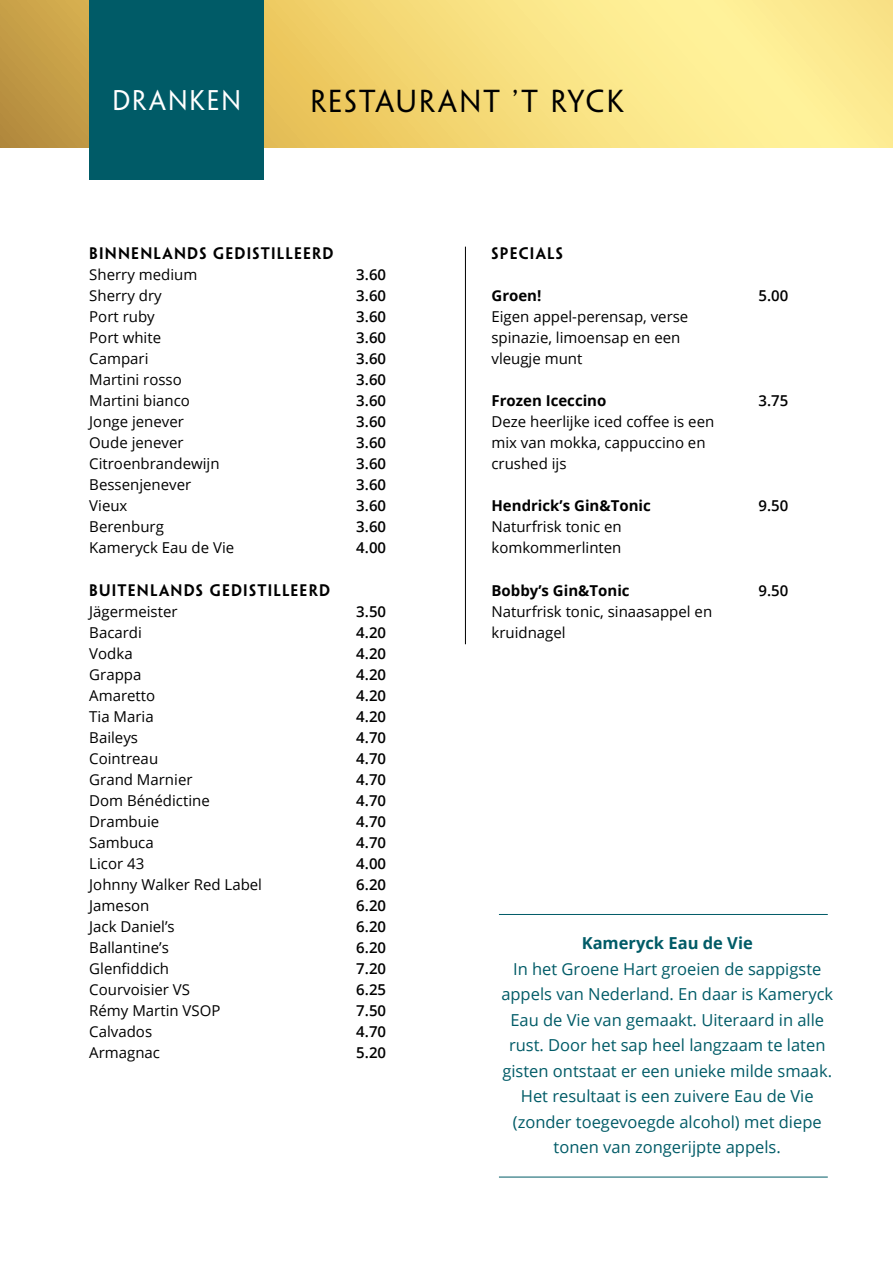
<style>
.page{position:relative;width:893px;height:1263px;background:#fff}
.page>*{position:absolute;margin:0;border:0;box-sizing:border-box;transform-origin:0 0}
.t1{font:28.5px "Penumbra Sans Std";letter-spacing:.08em;color:#000}
.t2{font:25.5px "Penumbra Sans Std";letter-spacing:.08em;color:#fff}
.t3{font:16.5px/25.5px "Open Sans";color:#005b67;text-align:center}
.t4{font:700 16.5px "Open Sans";color:#005b67}
.t5{font:15px/21px "Open Sans";color:#000}
.t6{font:600 15px "Open Sans";color:#000}
.t7{font:600 15px "Penumbra Sans Std";letter-spacing:.08em;color:#000}
.t8{font:700 15px "Open Sans";color:#000}
</style>
<div class="page">
<svg style="left:0;top:0;width:893px;height:147px;background:#f1d87a"></svg>
<div style="left:89px;top:0;width:175px;height:179px;background:#005b67"></div>
<hr style="left:465px;top:247px;width:1px;height:397px;background:#000">
<hr style="left:499px;top:914px;width:329px;height:1px;background:#005b67">
<hr style="left:499px;top:1177px;width:329px;height:1px;background:#005b67">
<h2 class="t2" style="left:112px;top:85px;width:130px">DRANKEN</h2>
<h1 class="t1" style="left:310px;top:84px;width:315px">RESTAURANT ’T RYCK</h1>
<p class="t7" style="left:89px;top:244px;width:246px">BINNENLANDS GEDISTILLEERD</p>
<p class="t5" style="left:89px;top:264px;width:110px">Sherry medium</p>
<p class="t6" style="left:356px;top:265px;width:31px">3.60</p>
<p class="t5" style="left:89px;top:285px;width:74px">Sherry dry</p>
<p class="t6" style="left:356px;top:286px;width:31px">3.60</p>
<p class="t5" style="left:89px;top:306px;width:67px">Port ruby</p>
<p class="t6" style="left:356px;top:307px;width:31px">3.60</p>
<p class="t5" style="left:89px;top:327px;width:73px">Port white</p>
<p class="t6" style="left:356px;top:328px;width:31px">3.60</p>
<p class="t5" style="left:89px;top:348px;width:61px">Campari</p>
<p class="t6" style="left:356px;top:349px;width:31px">3.60</p>
<p class="t5" style="left:89px;top:369px;width:94px">Martini rosso</p>
<p class="t6" style="left:356px;top:370px;width:31px">3.60</p>
<p class="t5" style="left:89px;top:390px;width:102px">Martini bianco</p>
<p class="t6" style="left:356px;top:391px;width:31px">3.60</p>
<p class="t5" style="left:89px;top:411px;width:96px">Jonge jenever</p>
<p class="t6" style="left:356px;top:412px;width:31px">3.60</p>
<p class="t5" style="left:89px;top:432px;width:96px">Oude jenever</p>
<p class="t6" style="left:356px;top:433px;width:31px">3.60</p>
<p class="t5" style="left:89px;top:453px;width:132px">Citroenbrandewijn</p>
<p class="t6" style="left:356px;top:454px;width:31px">3.60</p>
<p class="t5" style="left:89px;top:474px;width:103px">Bessenjenever</p>
<p class="t6" style="left:356px;top:475px;width:31px">3.60</p>
<p class="t5" style="left:89px;top:495px;width:40px">Vieux</p>
<p class="t6" style="left:356px;top:496px;width:31px">3.60</p>
<p class="t5" style="left:89px;top:516px;width:76px">Berenburg</p>
<p class="t6" style="left:356px;top:517px;width:31px">3.60</p>
<p class="t5" style="left:89px;top:537px;width:146px">Kameryck Eau de Vie</p>
<p class="t6" style="left:356px;top:538px;width:31px">4.00</p>
<p class="t7" style="left:89px;top:580px;width:242px">BUITENLANDS GEDISTILLEERD</p>
<p class="t5" style="left:89px;top:600px;width:90px">Jägermeister</p>
<p class="t6" style="left:356px;top:601px;width:31px">3.50</p>
<p class="t5" style="left:89px;top:621px;width:54px">Bacardi</p>
<p class="t6" style="left:356px;top:622px;width:31px">4.20</p>
<p class="t5" style="left:89px;top:642px;width:45px">Vodka</p>
<p class="t6" style="left:356px;top:643px;width:31px">4.20</p>
<p class="t5" style="left:89px;top:663px;width:54px">Grappa</p>
<p class="t6" style="left:356px;top:664px;width:31px">4.20</p>
<p class="t5" style="left:89px;top:684px;width:67px">Amaretto</p>
<p class="t6" style="left:356px;top:685px;width:31px">4.20</p>
<p class="t5" style="left:89px;top:705px;width:66px">Tia Maria</p>
<p class="t6" style="left:356px;top:706px;width:31px">4.20</p>
<p class="t5" style="left:89px;top:726px;width:50px">Baileys</p>
<p class="t6" style="left:356px;top:727px;width:31px">4.70</p>
<p class="t5" style="left:89px;top:747px;width:70px">Cointreau</p>
<p class="t6" style="left:356px;top:748px;width:31px">4.70</p>
<p class="t5" style="left:89px;top:768px;width:105px">Grand Marnier</p>
<p class="t6" style="left:356px;top:769px;width:31px">4.70</p>
<p class="t5" style="left:89px;top:789px;width:122px">Dom Bénédictine</p>
<p class="t6" style="left:356px;top:790px;width:31px">4.70</p>
<p class="t5" style="left:89px;top:810px;width:71px">Drambuie</p>
<p class="t6" style="left:356px;top:811px;width:31px">4.70</p>
<p class="t5" style="left:89px;top:831px;width:66px">Sambuca</p>
<p class="t6" style="left:356px;top:832px;width:31px">4.70</p>
<p class="t5" style="left:89px;top:852px;width:56px">Licor 43</p>
<p class="t6" style="left:356px;top:853px;width:31px">4.00</p>
<p class="t5" style="left:89px;top:873px;width:174px">Johnny Walker Red Label</p>
<p class="t6" style="left:356px;top:874px;width:31px">6.20</p>
<p class="t5" style="left:89px;top:894px;width:62px">Jameson</p>
<p class="t6" style="left:356px;top:895px;width:31px">6.20</p>
<p class="t5" style="left:89px;top:915px;width:87px">Jack Daniel’s</p>
<p class="t6" style="left:356px;top:916px;width:31px">6.20</p>
<p class="t5" style="left:89px;top:936px;width:81px">Ballantine’s</p>
<p class="t6" style="left:356px;top:937px;width:31px">6.20</p>
<p class="t5" style="left:89px;top:957px;width:81px">Glenfiddich</p>
<p class="t6" style="left:356px;top:958px;width:31px">7.20</p>
<p class="t5" style="left:89px;top:978px;width:102px">Courvoisier VS</p>
<p class="t6" style="left:356px;top:979px;width:31px">6.25</p>
<p class="t5" style="left:89px;top:999px;width:133px">Rémy Martin VSOP</p>
<p class="t6" style="left:356px;top:1000px;width:31px">7.50</p>
<p class="t5" style="left:89px;top:1020px;width:64px">Calvados</p>
<p class="t6" style="left:356px;top:1021px;width:31px">4.70</p>
<p class="t5" style="left:89px;top:1041px;width:72px">Armagnac</p>
<p class="t6" style="left:356px;top:1042px;width:31px">5.20</p>
<p class="t7" style="left:491px;top:244px;width:73px">SPECIALS</p>
<p class="t8" style="left:491px;top:285px;width:51px">Groen!</p>
<p class="t6" style="left:758px;top:286px;width:31px">5.00</p>
<p class="t5" style="left:491px;top:306px;width:198px">Eigen appel-perensap, verse spinazie, limoensap en een vleugje munt</p>
<p class="t8" style="left:491px;top:390px;width:116px">Frozen Iceccino</p>
<p class="t6" style="left:758px;top:391px;width:31px">3.75</p>
<p class="t5" style="left:491px;top:411px;width:224px">Deze heerlijke iced coffee is een mix van mokka, cappuccino en crushed ijs</p>
<p class="t8" style="left:491px;top:495px;width:161px">Hendrick’s Gin&amp;Tonic</p>
<p class="t6" style="left:758px;top:496px;width:31px">9.50</p>
<p class="t5" style="left:491px;top:516px;width:132px">Naturfrisk tonic en komkommerlinten</p>
<p class="t8" style="left:491px;top:579px;width:140px">Bobby’s Gin&amp;Tonic</p>
<p class="t6" style="left:758px;top:580px;width:31px">9.50</p>
<p class="t5" style="left:491px;top:600px;width:222px">Naturfrisk tonic, sinaasappel en kruidnagel</p>
<p class="t4" style="left:582px;top:931px;width:173px">Kameryck Eau de Vie</p>
<p class="t3" style="left:501px;top:955px;width:333px">In het Groene Hart groeien de sappigste appels van Nederland. En daar is Kameryck Eau de Vie van gemaakt. Uiteraard in alle rust. Door het sap heel langzaam te laten gisten ontstaat er een unieke milde smaak.<br>Het resultaat is een zuivere Eau de Vie (zonder toegevoegde alcohol) met diepe tonen van zongerijpte appels.</p>
</div>
